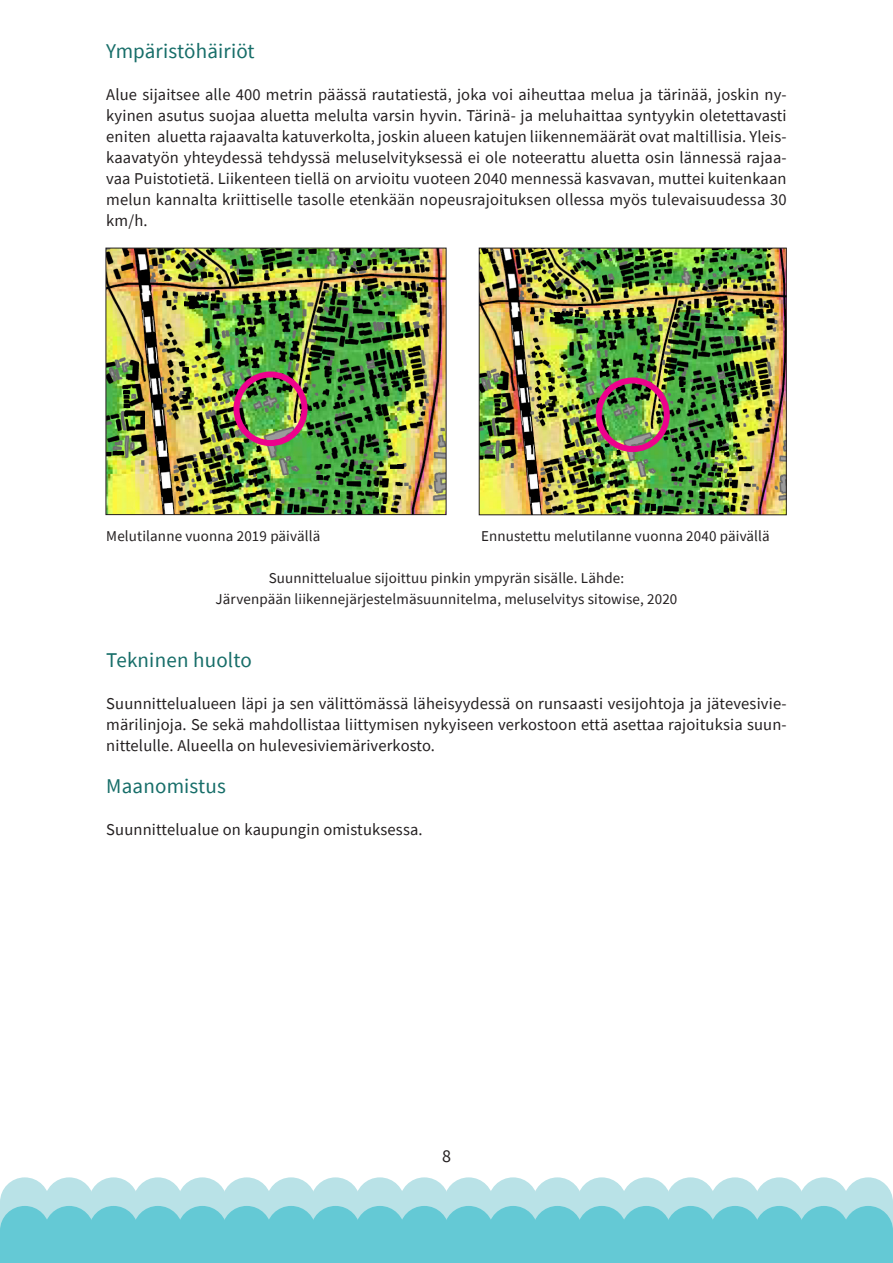
<style>
.page{position:relative;width:893px;height:1263px;background:#fff}
.page>*{position:absolute;margin:0;border:0;box-sizing:border-box;transform-origin:0 0}
.t1{font:21px "Source Sans Pro";letter-spacing:.01em;color:#176e69}
.t2{font:18px "Source Sans Pro";color:#231f20}
.t3{font:16.5px/21px "Source Sans Pro";letter-spacing:.01em;color:#231f20;text-align:justify}
.t4{font:15px "Source Sans Pro";letter-spacing:.01em;color:#231f20}
</style>
<div class="page">
<svg style="left:0;top:1177px;width:893px;height:86px;background:#88d4dd"></svg>
<img style="left:108px;top:250px;width:336px;height:263px">
<div style="left:106px;top:248px;width:340px;height:267px;border:1px solid #231f20"></div>
<div style="left:233px;top:371px;width:75px;height:75px;border:6px solid #ed028c;border-radius:50%"></div>
<img style="left:481px;top:250px;width:304px;height:263px">
<div style="left:479px;top:248px;width:308px;height:267px;border:1px solid #231f20"></div>
<div style="left:596px;top:377px;width:74px;height:75px;border:6px solid #ed028c;border-radius:50%"></div>
<p class="t1" style="left:106px;top:38px;width:150px">Ympäristöhäiriöt</p>
<p class="t3" style="left:106px;top:84px;width:682px">Alue sijaitsee alle 400 metrin päässä rautatiestä, joka voi aiheuttaa melua ja tärinää, joskin ny&shy;kyinen asutus suojaa aluetta melulta varsin hyvin. Tärinä- ja meluhaittaa syntyykin oletettavasti eniten aluetta rajaavalta katuverkolta, joskin alueen katujen liikennemäärät ovat maltillisia. Yleis&shy;kaavatyön yhteydessä tehdyssä meluselvityksessä ei ole noteerattu aluetta osin lännessä rajaa&shy;vaa Puistotietä. Liikenteen tiellä on arvioitu vuoteen 2040 mennessä kasvavan, muttei kuitenkaan melun kannalta kriittiselle tasolle etenkään nopeusrajoituksen ollessa myös tulevaisuudessa 30 km/h.</p>
<p class="t4" style="left:106px;top:527px;width:215px">Melutilanne vuonna 2019 päivällä</p>
<p class="t4" style="left:481px;top:527px;width:290px">Ennustettu melutilanne vuonna 2040 päivällä</p>
<p class="t4" style="left:269px;top:569px;width:357px">Suunnittelualue sijoittuu pinkin ympyrän sisälle. Lähde:</p>
<p class="t4" style="left:216px;top:590px;width:463px">Järvenpään liikennejärjestelmäsuunnitelma, meluselvitys sitowise, 2020</p>
<p class="t1" style="left:106px;top:647px;width:147px">Tekninen huolto</p>
<p class="t3" style="left:106px;top:693px;width:682px">Suunnittelualueen läpi ja sen välittömässä läheisyydessä on runsaasti vesijohtoja ja jätevesivie&shy;märilinjoja. Se sekä mahdollistaa liittymisen nykyiseen verkostoon että asettaa rajoituksia suun&shy;nittelulle. Alueella on hulevesiviemäriverkosto.</p>
<p class="t1" style="left:106px;top:773px;width:121px">Maanomistus</p>
<p class="t3" style="left:106px;top:819px;width:318px">Suunnittelualue on kaupungin omistuksessa.</p>
<p class="t2" style="left:442px;top:1144px;width:10px">8</p>
</div>
